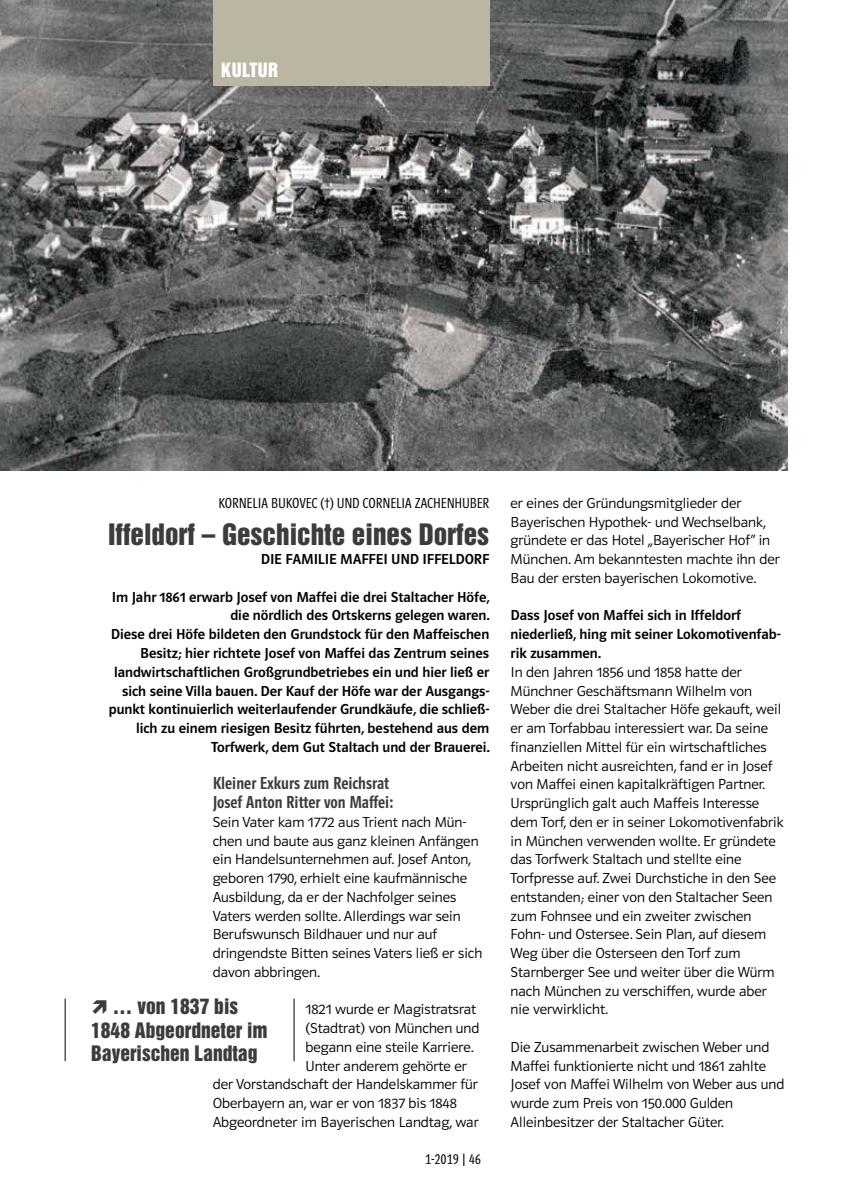
<style>
.page{position:relative;width:851px;height:1191px;background:#fff}
.page>*{position:absolute;margin:0;border:0;box-sizing:border-box;transform-origin:0 0}
.t1{font:27px "Helvetica Inserat LT";color:#3c3c3c}
.t2{font:19.5px/23.4px "Helvetica Inserat LT";color:#3c3c3c;text-align:center}
.t3{font:18px/18.8px "Polo Eng R Krftg";color:#3c3c3c}
.t4{font:18px "Helvetica Inserat LT";letter-spacing:.025em;color:#fff}
.t5{font:15px/18.8px "Polo 11 K Leicht";color:#000}
.t6{font:15px/18.8px "Polo 11 K Krftg";color:#000}
.t7{font:15px "Polo Eng R Leicht";color:#000}
</style>
<div class="page">
<img style="left:0;top:0;width:787px;height:470px">
<hr style="left:65px;top:998px;width:1px;height:63px;background:#000">
<hr style="left:293px;top:998px;width:1px;height:63px;background:#000">
<div style="left:213px;top:0;width:276px;height:85px;background:#bbb6a3"></div>
<p class="t4" style="left:221px;top:59px;width:59px">KULTUR</p>
<p class="t7" style="left:218px;top:495px;width:272px">KORNELIA BUKOVEC (†) UND CORNELIA ZACHENHUBER</p>
<h1 class="t1" style="left:108px;top:519px;width:383px">Iffeldorf – Geschichte eines Dorfes</h1>
<p class="t6" style="left:261px;top:550px;width:230px">DIE FAMILIE MAFFEI UND IFFELDORF</p>
<p class="t6" style="left:109px;top:587px;width:382px;text-align:right">Im Jahr 1861 erwarb Josef von Maffei die drei Staltacher Höfe, die nördlich des Ortskerns gelegen waren.<br>Diese drei Höfe bildeten den Grundstock für den Maffeischen Besitz; hier richtete Josef von Maffei das Zentrum seines landwirtschaftlichen Großgrundbetriebes ein und hier ließ er sich seine Villa bauen. Der Kauf der Höfe war der Ausgangs&shy;punkt kontinuierlich weiterlaufender Grundkäufe, die schließ&shy;lich zu einem riesigen Besitz führten, bestehend aus dem Torfwerk, dem Gut Staltach und der Brauerei.</p>
<p class="t3" style="left:213px;top:774px;width:182px">Kleiner Exkurs zum Reichsrat<br>Josef Anton Ritter von Maffei:</p>
<p class="t5" style="left:213px;top:812px;width:271px">Sein Vater kam 1772 aus Trient nach Mün&shy;chen und baute aus ganz kleinen Anfängen ein Handelsunternehmen auf. Josef Anton, geboren 1790, erhielt eine kaufmännische Ausbildung, da er der Nachfolger seines Vaters werden sollte. Allerdings war sein Berufswunsch Bildhauer und nur auf dringendste Bitten seines Vaters ließ er sich davon abbringen.</p>
<p class="t5" style="left:305px;top:1000px;width:172px">1821 wurde er Magistratsrat</p>
<p class="t5" style="left:305px;top:1019px;width:175px">(Stadtrat) von München und</p>
<p class="t5" style="left:305px;top:1037px;width:170px">begann eine steile Karriere.</p>
<p class="t5" style="left:305px;top:1056px;width:163px">Unter anderem gehörte er</p>
<p class="t5" style="left:213px;top:1075px;width:266px">der Vorstandschaft der Handelskammer für</p>
<p class="t5" style="left:213px;top:1094px;width:245px">Oberbayern an, war er von 1837 bis 1848</p>
<p class="t5" style="left:213px;top:1112px;width:267px">Abgeordneter im Bayerischen Landtag, war</p>
<h2 class="t2" style="left:91px;top:995px;width:178px">… von 1837 bis<br>1848 Abgeordneter im<br>Bayerischen Landtag</h2>
<p class="t7" style="left:425px;top:1151px;width:57px">1-2019 | 46</p>
<p class="t5" style="left:510px;top:494px;width:271px">er eines der Gründungsmitglieder der Bayerischen Hypothek- und Wechselbank, gründete er das Hotel „Bayerischer Hof“ in München. Am bekanntesten machte ihn der Bau der ersten bayerischen Lokomotive.</p>
<p class="t6" style="left:510px;top:606px;width:271px">Dass Josef von Maffei sich in Iffeldorf niederließ, hing mit seiner Lokomotivenfab&shy;rik zusammen.</p>
<p class="t5" style="left:510px;top:662px;width:274px">In den Jahren 1856 und 1858 hatte der Münchner Geschäftsmann Wilhelm von Weber die drei Staltacher Höfe gekauft, weil er am Torfabbau interessiert war. Da seine finanziellen Mittel für ein wirtschaftliches Arbeiten nicht ausreichten, fand er in Josef von Maffei einen kapitalkräftigen Partner.<br>Ursprünglich galt auch Maffeis Interesse dem Torf, den er in seiner Lokomotivenfabrik in München verwenden wollte. Er gründete das Torfwerk Staltach und stellte eine Torfpresse auf. Zwei Durchstiche in den See entstanden; einer von den Staltacher Seen zum Fohnsee und ein zweiter zwischen Fohn- und Ostersee. Sein Plan, auf diesem Weg über die Osterseen den Torf zum Starnberger See und weiter über die Würm nach München zu verschiffen, wurde aber nie verwirklicht.</p>
<p class="t5" style="left:510px;top:1037px;width:275px">Die Zusammenarbeit zwischen Weber und Maffei funktionierte nicht und 1861 zahlte Josef von Maffei Wilhelm von Weber aus und wurde zum Preis von 150.000 Gulden Alleinbesitzer der Staltacher Güter.</p>
</div>
